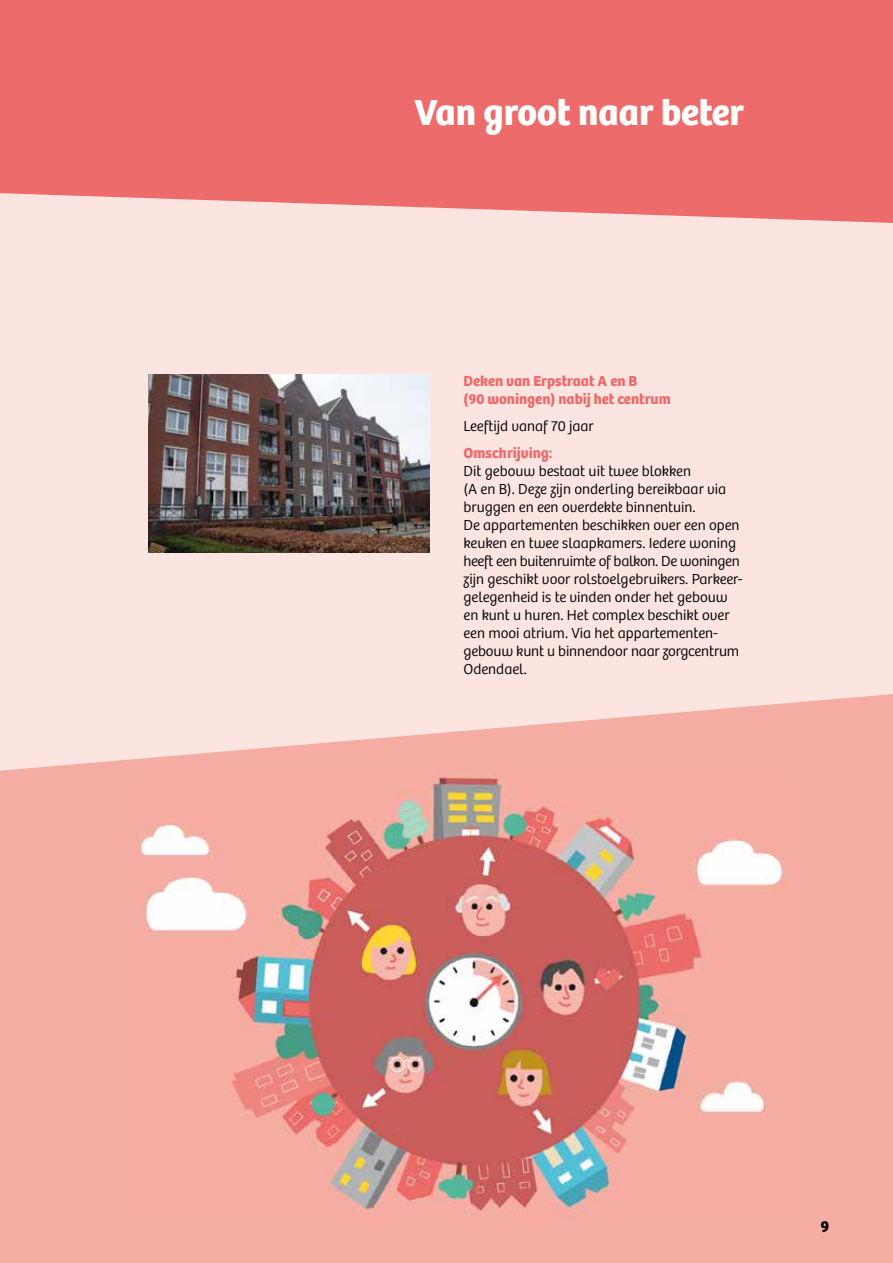
<style>
.page{position:relative;width:893px;height:1263px;background:#fce5e1}
.page>*{position:absolute;margin:0;border:0;box-sizing:border-box;transform-origin:0 0}
.t1{font:700 37.5px "Bree";color:#fff}
.t2{font:700 16.5px "Bree";color:#000}
.t3{font:300 15px/18px "Bree";color:#000}
.t4{font:700 15px/18px "Bree";color:#ed6b6a}
</style>
<div class="page">
<svg style="left:0;top:694px;width:893px;height:569px;fill:#f5aca3"></svg>
<img style="left:149px;top:374px;width:280px;height:179px">
<img style="left:138px;top:774px;width:651px;height:449px">
<div style="left:0;top:0;width:893px;height:223px;background:#ed6b6a"></div>
<h1 class="t1" style="left:414px;top:90px;width:331px">Van groot naar beter</h1>
<p class="t4" style="left:463px;top:372px;width:209px">Deken van Erpstraat A en B<br>(90 woningen) nabij het centrum</p>
<p class="t3" style="left:463px;top:417px;width:132px">Leeftijd vanaf 70 jaar</p>
<p class="t4" style="left:463px;top:444px;width:90px">Omschrijving:</p>
<p class="t3" style="left:463px;top:462px;width:281px">Dit gebouw bestaat uit twee blokken<br>(A en B). Deze zijn onderling bereikbaar via bruggen en een overdekte binnentuin.<br>De appartementen beschikken over een open keuken en twee slaapkamers. Iedere woning heeft een buitenruimte of balkon. De woningen zijn geschikt voor rolstoelgebruikers. Parkeer&shy;gelegenheid is te vinden onder het gebouw en kunt u huren. Het complex beschikt over een mooi atrium. Via het appartementen&shy;gebouw kunt u binnendoor naar zorgcentrum Odendael.</p>
<p class="t2" style="left:820px;top:1217px;width:10px">9</p>
</div>
